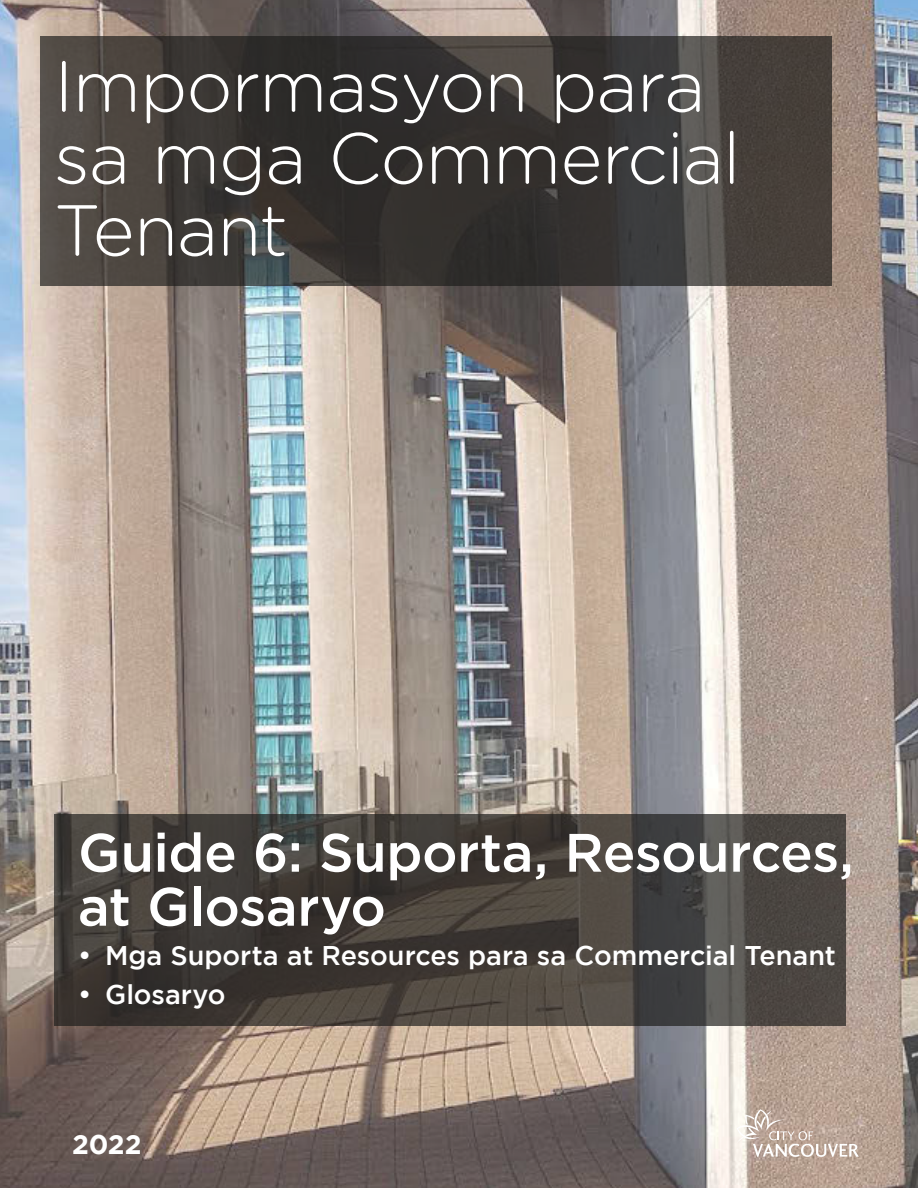
<style>
.page{position:relative;width:918px;height:1188px;background:#fff}
.page>*{position:absolute;margin:0;border:0;box-sizing:border-box;transform-origin:0 0}
.t1{font:300 72px/72px "Gotham Rounded";letter-spacing:-.015em;color:#fff}
.Coverpage_SubTitle{font:500 54px/54px "Gotham";letter-spacing:-.01em;color:#fff}
.t2{font:500 27px "Gotham";color:#fff}
.t3{font:700 27px "Gotham";color:#fff}
</style>
<div class="page">
<img style="left:0;top:0;width:918px;height:1188px">
<svg style="left:736px;top:1109px;width:123px;height:48px;background:#c8b6ab"></svg>
<svg style="left:40px;top:36px;width:792px;height:249px;background:#3e3a37"></svg>
<svg style="left:54px;top:814px;width:792px;height:212px;background:#45403b"></svg>
<h1 class="t1" style="left:54px;top:47px;width:688px">Impormasyon para sa mga Commercial<br>Tenant</h1>
<p class="Coverpage_SubTitle" style="left:78px;top:824px;width:777px">Guide 6: Suporta, Resources, at Glosaryo</p>
<p class="t2" style="left:78px;top:940px;width:760px">• Mga Suporta at Resources para sa Commercial Tenant</p>
<p class="t2" style="left:78px;top:979px;width:149px">• Glosaryo</p>
<p class="t3" style="left:72px;top:1129px;width:71px">2022</p>
</div>
